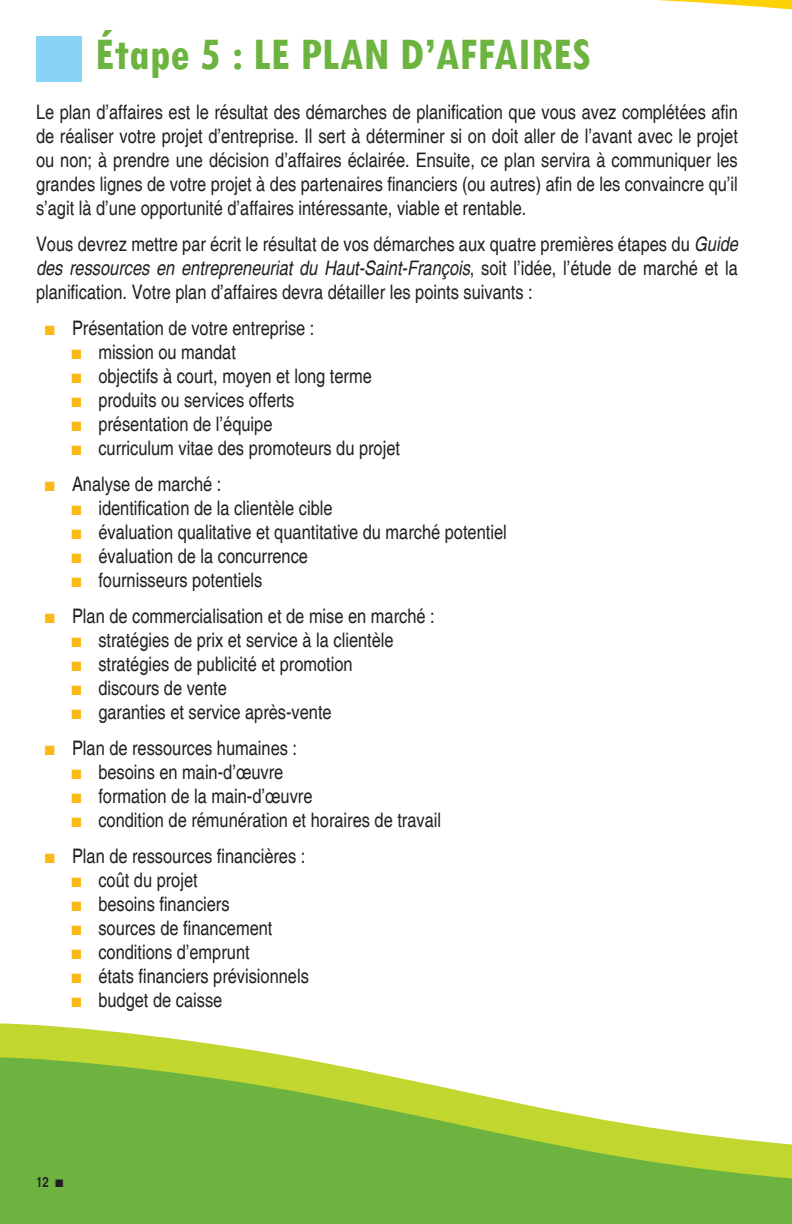
<style>
.page{position:relative;width:792px;height:1224px;background:#fff}
.page>*{position:absolute;margin:0;border:0;box-sizing:border-box;transform-origin:0 0}
.t1{font:700 condensed 48px "Tw Cen";color:#6cb43f}
.t2{font:condensed 20px/24px "Helvetica";color:#231f20}
.t3{font:700 condensed 14px "Helvetica";color:#231f20}
.s1{font-style:italic}
.s2{font-family:"Lucida Sans Unicode";font-stretch:normal;font-size:16px;color:#fcb814}
.s3{font-family:"Lucida Console";font-weight:400;font-stretch:normal}
</style>
<div class="page">
<svg style="left:0;top:1023px;width:293px;height:34px;fill:#c1d72f"></svg>
<svg style="left:0;top:1057px;width:792px;height:167px;fill:#6cb43f"></svg>
<svg style="left:36px;top:0;width:756px;height:82px"></svg>
<div style="left:36px;top:37px;width:45px;height:45px;background:#89d3f4"></div>
<h1 class="t1" style="left:95px;top:25px;width:497px">Étape 5 : LE PLAN D’AFFAIRES</h1>
<p class="t2" style="left:36px;top:100px;width:703px;text-align:justify">Le plan d’affaires est le résultat des démarches de planification que vous avez complétées afin de réaliser votre projet d’entreprise. Il sert à déterminer si on doit aller de l’avant avec le projet ou non; à prendre une décision d’affaires éclairée. Ensuite, ce plan servira à communiquer les grandes lignes de votre projet à des partenaires financiers (ou autres) afin de les convaincre qu’il s’agit là d’une opportunité d’affaires intéressante, viable et rentable.</p>
<p class="t2" style="left:36px;top:232px;width:703px;text-align:justify">Vous devrez mettre par écrit le résultat de vos démarches aux quatre premières étapes du <span class="s1">Guide des ressources en entrepreneuriat du Haut-Saint-François</span>, soit l’idée, l’étude de marché et la planification. Votre plan d’affaires devra détailler les points suivants :</p>
<p class="t2" style="left:70px;top:316px;width:332px;text-indent:-26px"><span class="s2">∎</span> Présentation de votre entreprise :<br><span class="s2">∎</span> mission ou mandat<br><span class="s2">∎</span> objectifs à court, moyen et long terme<br><span class="s2">∎</span> produits ou services offerts<br><span class="s2">∎</span> présentation de l’équipe<br><span class="s2">∎</span> curriculum vitae des promoteurs du projet</p>
<p class="t2" style="left:70px;top:472px;width:438px;text-indent:-26px"><span class="s2">∎</span> Analyse de marché :<br><span class="s2">∎</span> identification de la clientèle cible<br><span class="s2">∎</span> évaluation qualitative et quantitative du marché potentiel <span class="s2">∎</span> évaluation de la concurrence<br><span class="s2">∎</span> fournisseurs potentiels</p>
<p class="t2" style="left:70px;top:604px;width:366px;text-indent:-26px"><span class="s2">∎</span> Plan de commercialisation et de mise en marché : <span class="s2">∎</span> stratégies de prix et service à la clientèle<br><span class="s2">∎</span> stratégies de publicité et promotion<br><span class="s2">∎</span> discours de vente<br><span class="s2">∎</span> garanties et service après-vente</p>
<p class="t2" style="left:70px;top:736px;width:373px;text-indent:-26px"><span class="s2">∎</span> Plan de ressources humaines :<br><span class="s2">∎</span> besoins en main-d’œuvre<br><span class="s2">∎</span> formation de la main-d’œuvre<br><span class="s2">∎</span> condition de rémunération et horaires de travail</p>
<p class="t2" style="left:70px;top:844px;width:240px;text-indent:-26px"><span class="s2">∎</span> Plan de ressources financières : <span class="s2">∎</span> coût du projet<br><span class="s2">∎</span> besoins financiers<br><span class="s2">∎</span> sources de financement<br><span class="s2">∎</span> conditions d’emprunt<br><span class="s2">∎</span> états financiers prévisionnels <span class="s2">∎</span> budget de caisse</p>
<p class="t3" style="left:36px;top:1173px;width:29px">12 <span class="s3">■</span></p>
</div>
